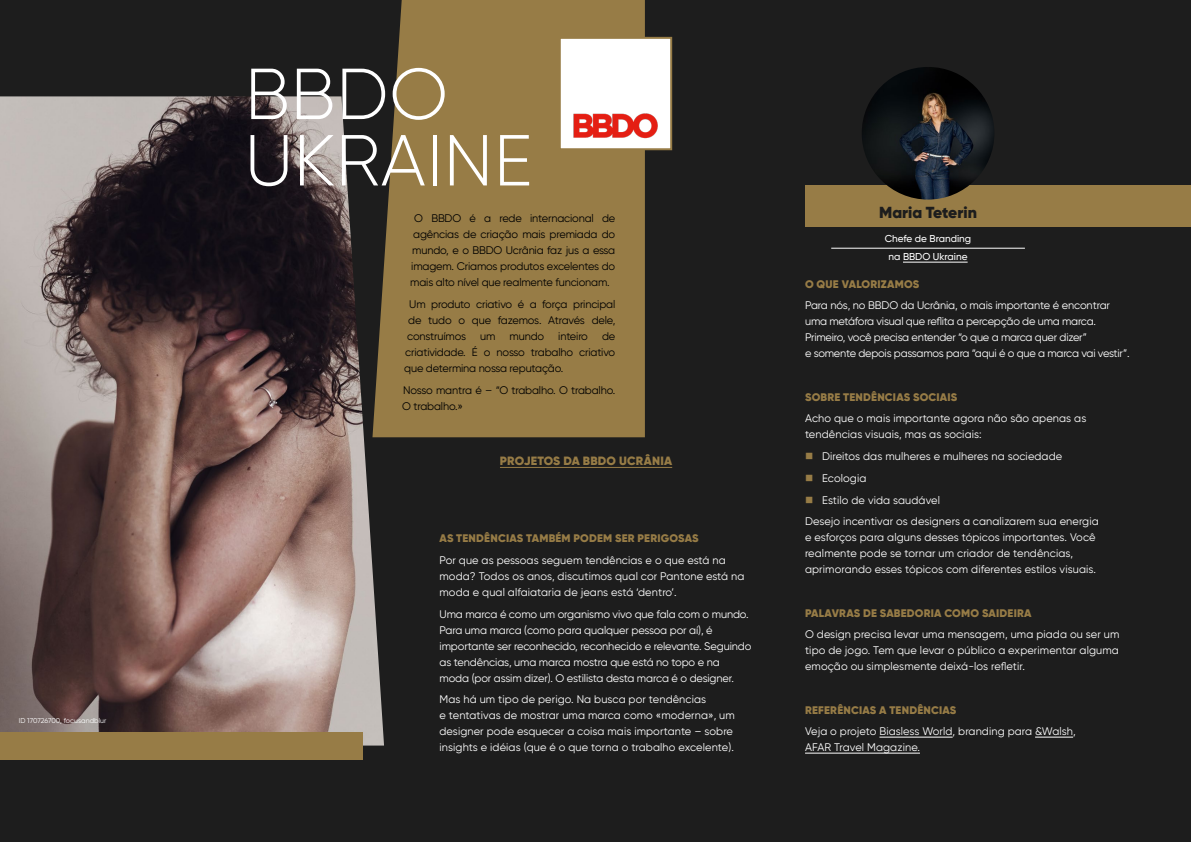
<style>
.page{position:relative;width:1191px;height:842px;background:#1d1d1d}
.page>*{position:absolute;margin:0;border:0;box-sizing:border-box;transform-origin:0 0}
.t1{font:300 72px/66.4px "Gilroy";letter-spacing:.01em;color:#fff}
.t2{font:900 16px "Gilroy";color:#1d1d1d}
.t3{font:900 12px "Gilroy";letter-spacing:.02em;color:#977c46}
.t4{font:11px/16px "Gilroy";color:#fff}
.t5{font:11px/16px "Gilroy";letter-spacing:-.015em;color:#000;text-align:justify}
.t6{font:11px/16px "Gilroy";letter-spacing:-.02em;color:#fff}
.t7{font:900 11px "Gilroy";letter-spacing:.02em;color:#977c46}
.t8{font:500 10px/18px "Gilroy";color:#fff;text-align:center}
.t9{font:7px "Gilroy";letter-spacing:.01em;color:#fff}
.s1{color:#977c46}
</style>
<div class="page">
<div style="left:384px;top:0;width:261px;height:437px;background:#977c46"></div>
<img style="left:0;top:96px;width:384px;height:649px">
<hr style="left:879px;top:737px;width:73px;height:1px;background:#fff">
<hr style="left:1035px;top:737px;width:38px;height:1px;background:#fff">
<hr style="left:805px;top:753px;width:115px;height:1px;background:#fff">
<hr style="left:500px;top:467px;width:172px;height:1px;background:#977c46">
<div style="left:0;top:732px;width:363px;height:27px;background:#977c46"></div>
<div style="left:805px;top:185px;width:386px;height:41px;background:#977c46"></div>
<hr style="left:903px;top:262px;width:64px;height:1px;background:#fff">
<hr style="left:831px;top:248px;width:194px;height:1px;background:#fff">
<div style="left:560px;top:38px;width:111px;height:111px;background:#fff"></div>
<img style="left:573px;top:113px;width:85px;height:26px">
<div style="left:559px;top:37px;width:113px;height:113px;border:2px solid #977c46"></div>
<img style="left:861px;top:67px;width:133px;height:133px;border-radius:66px">
<p class="t9" style="left:19px;top:716px;width:89px">ID 170726700, focusandblur</p>
<h1 class="t1" style="left:245px;top:60px;width:289px">BBDO<br>UKRAINE</h1>
<p class="t5" style="left:410px;top:210px;width:207px;text-align:center">O BBDO é a rede internacional de agências de criação mais premiada do mundo, e o BBDO Ucrânia faz jus a essa imagem. Criamos produtos excelentes do mais alto nível que realmente funcionam.</p>
<p class="t5" style="left:407px;top:296px;width:210px">Um produto criativo é a força principal de tudo o que fazemos. Através dele, construímos</p>
<p class="t5" style="left:480px;top:328px;width:17px">um</p>
<p class="t5" style="left:509px;top:328px;width:36px">mundo</p>
<p class="t5" style="left:558px;top:328px;width:31px">inteiro</p>
<p class="t5" style="left:404px;top:328px;width:213px;text-indent:198px">de criatividade. É o nosso trabalho criativo que determina nossa reputação.</p>
<p class="t5" style="left:402px;top:382px;width:215px">Nosso mantra é – “O trabalho. O trabalho.<br>O trabalho.»</p>
<p class="t3" style="left:500px;top:453px;width:174px">PROJETOS DA BBDO UCRÂNIA</p>
<p class="t7" style="left:439px;top:531px;width:260px">AS TENDÊNCIAS TAMBÉM PODEM SER PERIGOSAS</p>
<p class="t4" style="left:439px;top:552px;width:306px">Por que as pessoas seguem tendências e o que está na moda? Todos os anos, discutimos qual cor Pantone está na moda e qual alfaiataria de jeans está ‘dentro’.</p>
<p class="t4" style="left:439px;top:606px;width:313px">Uma marca é como um organismo vivo que fala com o mundo.<br>Para uma marca (como para qualquer pessoa por aí), é importante ser reconhecido, reconhecido e relevante. Seguindo as tendências, uma marca mostra que está no topo e na moda (por assim dizer). O estilista desta marca é o designer.</p>
<p class="t4" style="left:439px;top:691px;width:297px">Mas há um tipo de perigo. Na busca por tendências<br>e tentativas de mostrar uma marca como «moderna», um designer pode esquecer a coisa mais importante – sobre insights e idéias (que é o que torna o trabalho excelente).</p>
<h2 class="t2" style="left:879px;top:203px;width:99px">Maria Teterin</h2>
<p class="t8" style="left:885px;top:230px;width:88px">Chefe de Branding na BBDO Ukraine</p>
<p class="t7" style="left:805px;top:277px;width:115px">O QUE VALORIZAMOS</p>
<p class="t6" style="left:805px;top:297px;width:326px">Para nós, no BBDO da Ucrânia, o mais importante é encontrar uma metáfora visual que reflita a percepção de uma marca.<br>Primeiro, você precisa entender “o que a marca quer dizer”<br>e somente depois passamos para “aqui é o que a marca vai vestir”.</p>
<p class="t7" style="left:805px;top:390px;width:154px">SOBRE TENDÊNCIAS SOCIAIS</p>
<p class="t4" style="left:805px;top:411px;width:283px">Acho que o mais importante agora não são apenas as tendências visuais, mas as sociais:</p>
<p class="t4" style="left:805px;top:448px;width:259px"><span class="s1">■</span> Direitos das mulheres e mulheres na sociedade</p>
<p class="t4" style="left:805px;top:470px;width:63px"><span class="s1">■</span> Ecologia</p>
<p class="t4" style="left:805px;top:489px;width:295px;line-height:21.7px"><span class="s1">■</span> Estilo de vida saudável<br>Desejo incentivar os designers a canalizarem sua energia</p>
<p class="t4" style="left:805px;top:529px;width:292px">e esforços para alguns desses tópicos importantes. Você realmente pode se tornar um criador de tendências, aprimorando esses tópicos com diferentes estilos visuais.</p>
<p class="t7" style="left:805px;top:606px;width:228px">PALAVRAS DE SABEDORIA COMO SAIDEIRA</p>
<p class="t4" style="left:805px;top:626px;width:316px;text-align:justify">O design precisa levar uma mensagem, uma piada ou ser um tipo de jogo. Tem que levar o público a experimentar alguma emoção ou simplesmente deixá-los refletir.</p>
<p class="t7" style="left:805px;top:703px;width:153px">REFERÊNCIAS A TENDÊNCIAS</p>
<p class="t4" style="left:805px;top:723px;width:272px">Veja o projeto Biasless World, branding para &amp;Walsh,<br>AFAR Travel Magazine.</p>
</div>
